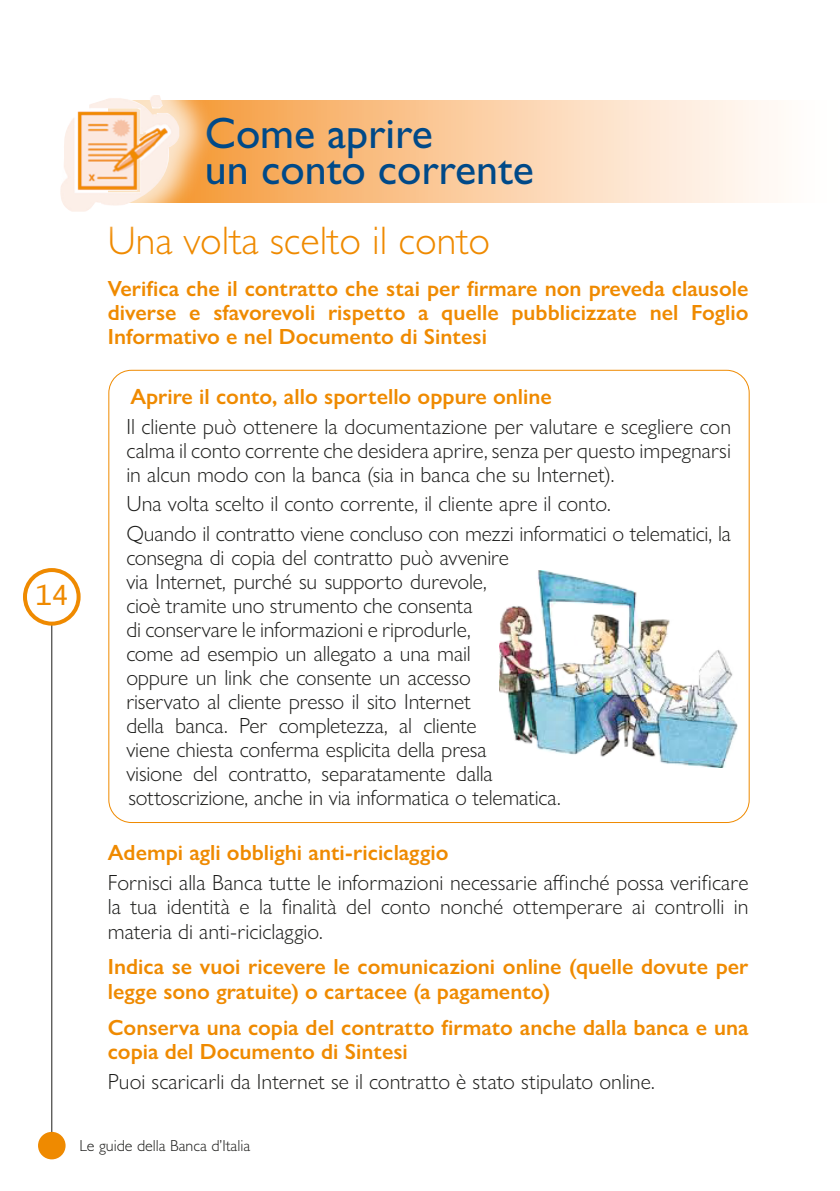
<style>
.page{position:relative;width:840px;height:1191px;background:#fff}
.page>*{position:absolute;margin:0;border:0;box-sizing:border-box;transform-origin:0 0}
.t1{font:44px/36px "Gill Sans Std";color:#004988}
.t2{font:300 40px "Gill Sans Std";color:#ef8a00}
.t3{font:28px "Lucida Console";color:#ef8a00}
.t4{font:300 22px/24px "Gill Sans Nova";letter-spacing:-.005em;color:#1d1d1b}
.t5{font:600 22px/24.4px "Gill Sans Nova";color:#ef8a00}
.t6{font:300 16px "Gill Sans Std";color:#1d1d1b}
.s1{font-weight:600;color:#ef8a00}
</style>
<div class="page">
<hr style="left:51px;top:622px;width:1px;height:510px;background:#1d1d1b">
<div style="left:40px;top:1133px;width:24px;height:24px;background:#ef8a00;border-radius:50%"></div>
<div style="left:38px;top:1131px;width:28px;height:28px;border:4px solid #ef8a00;border-radius:50%"></div>
<div style="left:23px;top:568px;width:58px;height:57px;border:4px solid #ef8a00;border-radius:50%"></div>
<svg style="left:216px;top:101px;width:562px;height:102px;background:#fbd0a5"></svg>
<div style="left:23px;top:58px;width:193px;height:190px;background:#fff;opacity:.75"></div>
<img style="left:59px;top:95px;width:120px;height:117px">
<img style="left:499px;top:570px;width:238px;height:197px">
<p class="t3" style="left:35px;top:583px;width:35px">14</p>
<p class="t1" style="left:205px;top:115px;width:330px">Come aprire<br>un conto corrente</p>
<p class="t2" style="left:108px;top:218px;width:383px">Una volta scelto il conto</p>
<p class="t5" style="left:108px;top:276px;width:641px;text-align:justify">Verifca che il contratto che stai per frmare non preveda clausole diverse e sfavorevoli rispetto a quelle pubblicizzate nel Foglio Informativo e nel Documento di Sintesi</p>
<p class="t4" style="left:126px;top:381px;width:606px;line-height:29.6px"><span class="s1">Aprire il conto, allo sportello oppure online<br></span>Il cliente può ottenere la documentazione per valutare e scegliere con</p>
<p class="t4" style="left:126px;top:438px;width:605px">calma il conto corrente che desidera aprire, senza per questo impegnarsi in alcun modo con la banca (sia in banca che su Internet).</p>
<p class="t4" style="left:126px;top:489px;width:605px;line-height:29.6px">Una volta scelto il conto corrente, il cliente apre il conto.<br>Quando il contratto viene concluso con mezzi informatici o telematici, la</p>
<p class="t4" style="left:126px;top:545px;width:435px">consegna di copia del contratto può avvenire<br>via Internet, purché su supporto durevole,<br>cioè tramite uno strumento che consenta<br>di conservare le informazioni e riprodurle,<br>come ad esempio un allegato a una mail<br>oppure un link che consente un accesso<br>riservato al cliente presso il sito Internet<br>della banca. Per completezza, al cliente<br>viene chiesta conferma esplicita della presa<br>visione del contratto, separatamente dalla sottoscrizione, anche in via informatica o telematica.</p>
<p class="t5" style="left:108px;top:840px;width:342px">Adempi agli obblighi anti-riciclaggio</p>
<p class="t4" style="left:108px;top:870px;width:642px;text-align:justify">Fornisci alla Banca tutte le informazioni necessarie afnché possa verifcare la tua identità e la fnalità del conto nonché ottemperare ai controlli in materia di anti-riciclaggio.</p>
<p class="t5" style="left:108px;top:954px;width:641px">Indica se vuoi ricevere le comunicazioni online (quelle dovute per legge sono gratuite) o cartacee (a pagamento)</p>
<p class="t5" style="left:108px;top:1014px;width:641px">Conserva una copia del contratto frmato anche dalla banca e una copia del Documento di Sintesi</p>
<p class="t4" style="left:108px;top:1069px;width:548px">Puoi scaricarli da Internet se il contratto è stato stipulato online.</p>
<p class="t6" style="left:79px;top:1136px;width:172px">Le guide della Banca d’Italia</p>
</div>
